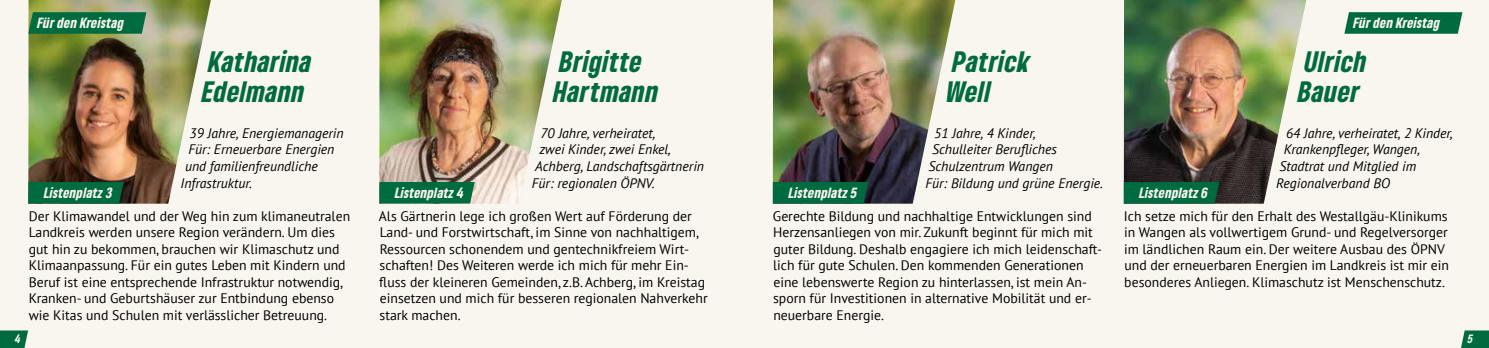
<style>
.page{position:relative;width:1489px;height:348px;background:#fff}
.page>*{position:absolute;margin:0;border:0;box-sizing:border-box;transform-origin:0 0}
.t1{font:italic 900 condensed 27.5px/30px "Gruene Type";letter-spacing:.02em;color:#006b3e}
.t2{font:13.75px/16.5px "PT Sans";color:#000}
.t3{font:italic 13.75px "PT Sans";color:#000}
.t4{font:italic 900 condensed 13.75px "Gruene Type";letter-spacing:.015em;color:#f9f6f0}
.t5{font:italic 900 condensed 11.25px "Gruene Type";color:#f9f6f0}
</style>
<div class="page">
<div style="left:0;top:0;width:744px;height:347px;background:#f9f6f0"></div>
<div style="left:744px;top:0;width:744px;height:347px;background:#f9f6f0"></div>
<svg style="left:1461px;top:330px;width:27px;height:17px"></svg>
<svg style="left:0;top:330px;width:28px;height:17px"></svg>
<img style="left:28px;top:0;width:183px;height:203px">
<img style="left:772px;top:0;width:183px;height:203px">
<img style="left:379px;top:0;width:183px;height:203px">
<img style="left:1123px;top:0;width:183px;height:203px">
<div style="left:28px;top:182px;width:96px;height:21px;background:#006b3e"></div>
<div style="left:772px;top:182px;width:96px;height:21px;background:#006b3e"></div>
<div style="left:379px;top:182px;width:95px;height:21px;background:#006b3e"></div>
<div style="left:1123px;top:182px;width:95px;height:21px;background:#006b3e"></div>
<svg style="left:1344px;top:12px;width:118px;height:22px;background:#0e7348"></svg>
<svg style="left:28px;top:12px;width:118px;height:22px;background:#0a6e41"></svg>
<p class="t4" style="left:38px;top:14px;width:88px">Für den Kreistag</p>
<p class="t4" style="left:1353px;top:14px;width:88px">Für den Kreistag</p>
<h1 class="t1" style="left:202px;top:45px;width:111px">Katharina<br>Edelmann</h1>
<h1 class="t1" style="left:553px;top:45px;width:106px">Brigitte<br>Hartmann</h1>
<h1 class="t1" style="left:946px;top:45px;width:86px">Patrick<br>Well</h1>
<h1 class="t1" style="left:1298px;top:45px;width:70px">Ulrich<br>Bauer</h1>
<p class="t3" style="left:540px;top:124px;width:116px">70 Jahre, verheiratet,</p>
<p class="t3" style="left:539px;top:140px;width:133px">zwei Kinder, zwei Enkel,</p>
<p class="t3" style="left:535px;top:157px;width:170px">Achberg, Landschaftsgärtnerin</p>
<p class="t3" style="left:532px;top:173px;width:124px">Für: regionalen ÖPNV.</p>
<p class="t2" style="left:379px;top:207px;width:330px">Als Gärtnerin lege ich großen Wert auf Förderung der Land- und Forstwirtschaft, im Sinne von nachhaltigem, Ressourcen schonendem und gentechnikfreiem Wirt&shy;schaften! Des Weiteren werde ich mich für mehr Ein&shy;fluss der kleineren Gemeinden, z.B. Achberg, im Kreistag einsetzen und mich für besseren regionalen Nahverkehr stark machen.</p>
<p class="t3" style="left:934px;top:124px;width:103px">51 Jahre, 4 Kinder,</p>
<p class="t3" style="left:932px;top:140px;width:126px">Schulleiter Berufliches</p>
<p class="t3" style="left:928px;top:157px;width:126px">Schulzentrum Wangen</p>
<p class="t3" style="left:925px;top:173px;width:179px">Für: Bildung und grüne Energie.</p>
<p class="t2" style="left:772px;top:207px;width:330px">Gerechte Bildung und nachhaltige Entwicklungen sind Herzensanliegen von mir. Zukunft beginnt für mich mit guter Bildung. Deshalb engagiere ich mich leidenschaft&shy;lich für gute Schulen. Den kommenden Generationen eine lebenswerte Region zu hinterlassen, ist mein An&shy;sporn für Investitionen in alternative Mobilität und er&shy;neuerbare Energie.</p>
<p class="t3" style="left:190px;top:124px;width:155px">39 Jahre, Energiemanagerin</p>
<p class="t3" style="left:188px;top:140px;width:148px">Für: Erneuerbare Energien</p>
<p class="t3" style="left:185px;top:157px;width:134px">und familienfreundliche</p>
<p class="t3" style="left:180px;top:173px;width:73px">Infrastruktur.</p>
<p class="t2" style="left:29px;top:207px;width:323px">Der Klimawandel und der Weg hin zum klimaneutralen Landkreis werden unsere Region verändern. Um dies gut hin zu bekommen, brauchen wir Klimaschutz und Klimaanpassung. Für ein gutes Leben mit Kindern und Beruf ist eine entsprechende Infrastruktur notwendig, Kranken- und Geburtshäuser zur Entbindung ebenso wie Kitas und Schulen mit verlässlicher Betreuung.</p>
<p class="t3" style="left:1285px;top:124px;width:168px">64 Jahre, verheiratet, 2 Kinder,</p>
<p class="t3" style="left:1283px;top:140px;width:138px">Krankenpfleger, Wangen,</p>
<p class="t3" style="left:1279px;top:157px;width:138px">Stadtrat und Mitglied im</p>
<p class="t3" style="left:1276px;top:173px;width:115px">Regionalverband BO</p>
<p class="t2" style="left:1123px;top:207px;width:327px">Ich setze mich für den Erhalt des Westallgäu-Klinikums in Wangen als vollwertigem Grund- und Regelversorger im ländlichen Raum ein. Der weitere Ausbau des ÖPNV und der erneuerbaren Energien im Landkreis ist mir ein besonderes Anliegen. Klimaschutz ist Menschenschutz.</p>
<p class="t4" style="left:44px;top:183px;width:70px">Listenplatz 3</p>
<p class="t4" style="left:395px;top:183px;width:70px">Listenplatz 4</p>
<p class="t4" style="left:789px;top:183px;width:70px">Listenplatz 5</p>
<p class="t4" style="left:1139px;top:183px;width:70px">Listenplatz 6</p>
<p class="t5" style="left:15px;top:331px;width:7px">4</p>
<p class="t5" style="left:1467px;top:331px;width:7px">5</p>
</div>
